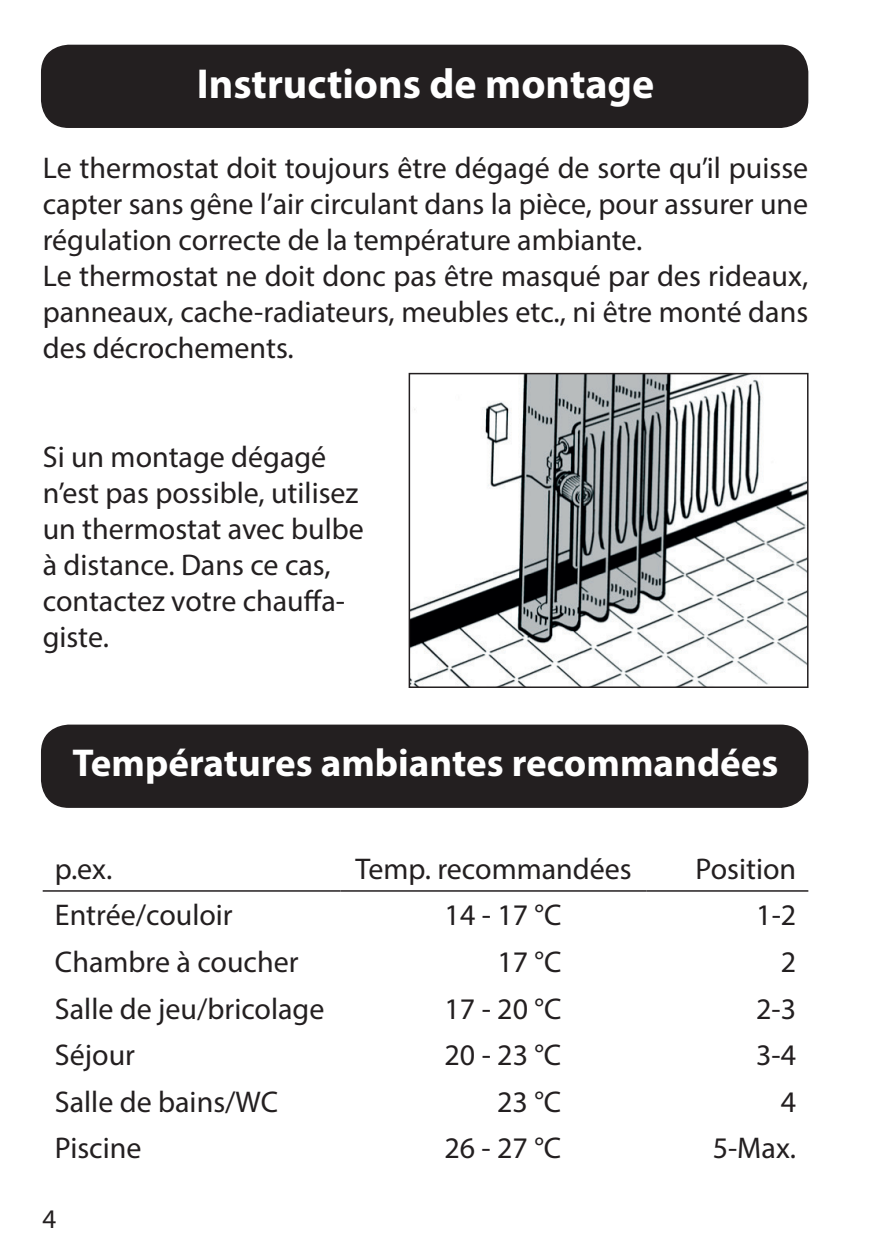
<style>
.page{position:relative;width:893px;height:1259px;background:#fff}
.page>*{position:absolute;margin:0;border:0;box-sizing:border-box;transform-origin:0 0}
.t1{font:700 42px "Myriad Pro";color:#fff}
.t2{font:700 39px "Myriad Pro";color:#fff}
.t3{font:30px/36px "Myriad Pro";color:#231f20}
.t4{font:27px "Myriad Pro";color:#231f20}
</style>
<div class="page">
<div style="left:42px;top:45px;width:765px;height:82px;background:#231f20;border-radius:27px"></div>
<div style="left:41px;top:45px;width:767px;height:83px;border:2px solid #231f20;border-radius:27px"></div>
<div style="left:42px;top:725px;width:765px;height:82px;background:#231f20;border-radius:27px"></div>
<div style="left:41px;top:724px;width:767px;height:84px;border:2px solid #231f20;border-radius:27px"></div>
<img style="left:411px;top:376px;width:394px;height:309px">
<div style="left:408px;top:373px;width:400px;height:315px;border:2px solid #231f20"></div>
<hr style="left:43px;top:890px;width:297px;height:1px;background:#231f20">
<hr style="left:340px;top:890px;width:306px;height:1px;background:#231f20">
<hr style="left:646px;top:890px;width:162px;height:1px;background:#231f20">
<h1 class="t1" style="left:197px;top:56px;width:459px">Instructions de montage</h1>
<p class="t3" style="left:43px;top:149px;width:767px">Le thermostat doit toujours être dégagé de sorte qu’il puisse capter sans gêne l’air circulant dans la pièce, pour assurer une régulation correcte de la température ambiante.<br>Le thermostat ne doit donc pas être masqué par des rideaux, panneaux, cache-radiateurs, meubles etc., ni être monté dans des décrochements.</p>
<p class="t3" style="left:43px;top:438px;width:322px">Si un montage dégagé n’est pas possible, utilisez un thermostat avec bulbe à distance. Dans ce cas, contactez votre chauffa&shy;giste.</p>
<h2 class="t2" style="left:73px;top:737px;width:707px">Températures ambiantes recommandées</h2>
<p class="t3" style="left:55px;top:850px;width:59px">p.ex.</p>
<p class="t3" style="left:355px;top:850px;width:278px">Temp. recommandées</p>
<p class="t3" style="left:695px;top:850px;width:102px">Position</p>
<p class="t3" style="left:55px;top:897px;width:179px">Entrée/couloir</p>
<p class="t3" style="left:444px;top:897px;width:118px">14 - 17 °C</p>
<p class="t3" style="left:756px;top:897px;width:41px">1-2</p>
<p class="t3" style="left:55px;top:943px;width:245px">Chambre à coucher</p>
<p class="t3" style="left:497px;top:943px;width:66px">17 °C</p>
<p class="t3" style="left:781px;top:943px;width:17px">2</p>
<p class="t3" style="left:55px;top:990px;width:271px">Salle de jeu/bricolage</p>
<p class="t3" style="left:444px;top:990px;width:118px">17 - 20 °C</p>
<p class="t3" style="left:756px;top:990px;width:41px">2-3</p>
<p class="t3" style="left:55px;top:1036px;width:82px">Séjour</p>
<p class="t3" style="left:444px;top:1036px;width:118px">20 - 23 °C</p>
<p class="t3" style="left:756px;top:1036px;width:41px">3-4</p>
<p class="t3" style="left:55px;top:1083px;width:225px">Salle de bains/WC</p>
<p class="t3" style="left:497px;top:1083px;width:66px">23 °C</p>
<p class="t3" style="left:780px;top:1083px;width:17px">4</p>
<p class="t3" style="left:55px;top:1129px;width:88px">Piscine</p>
<p class="t3" style="left:444px;top:1129px;width:118px">26 - 27 °C</p>
<p class="t3" style="left:712px;top:1129px;width:85px">5-Max.</p>
<p class="t4" style="left:43px;top:1202px;width:15px">4</p>
</div>
